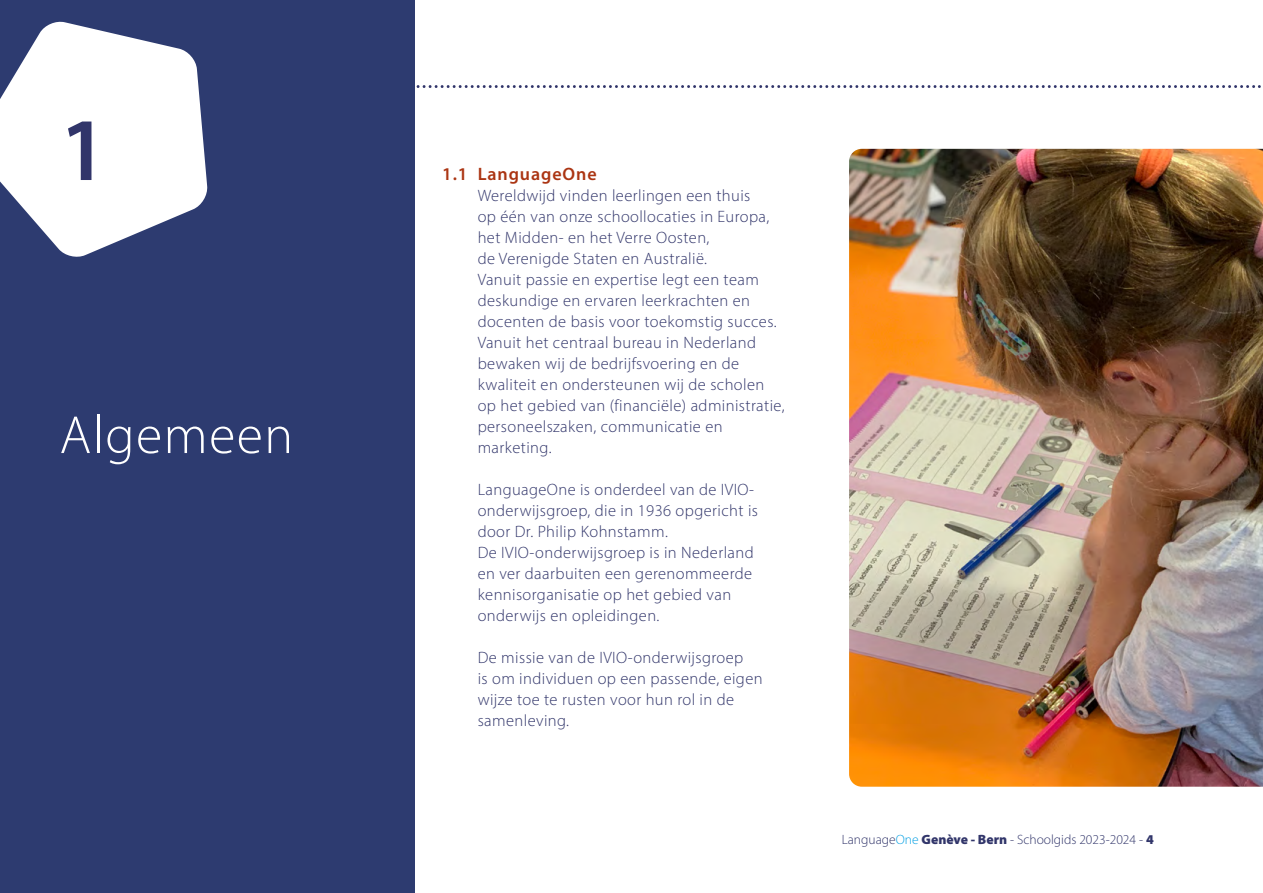
<style>
.page{position:relative;width:1263px;height:893px;background:#fff}
.page>*{position:absolute;margin:0;border:0;box-sizing:border-box;transform-origin:0 0}
.t1{font:600 90px "Myriad Pro";color:#31356a}
.t2{font:300 54px "Myriad Pro";letter-spacing:.025em;color:#fff}
.t3{font:600 18px "Myriad Pro";letter-spacing:.05em;color:#ab3513}
.t4{font:300 16.5px/21px "Myriad Pro";letter-spacing:.025em;color:#31356a}
.t5{font:300 13.5px "Myriad Pro";color:#31356a}
.s1{color:#009ee3}
.s2{font-weight:900}
</style>
<div class="page">
<svg style="left:416px;top:85px;width:844px;height:3px"></svg>
<div style="left:0;top:0;width:415px;height:893px;background:#2d3b70"></div>
<svg style="left:0;top:21px;width:208px;height:236px;fill:#fff"></svg>
<img style="left:849px;top:149px;width:414px;height:638px">
<h1 class="t1" style="left:60px;top:93px;width:50px">1</h1>
<h2 class="t2" style="left:60px;top:403px;width:235px">Algemeen</h2>
<p class="t3" style="left:442px;top:163px;width:27px">1.1</p>
<p class="t3" style="left:478px;top:163px;width:120px">LanguageOne</p>
<p class="t4" style="left:478px;top:185px;width:308px">Wereldwijd vinden leerlingen een thuis<br>op één van onze schoollocaties in Europa, het Midden- en het Verre Oosten,<br>de Verenigde Staten en Australië.<br>Vanuit passie en expertise legt een team deskundige en ervaren leerkrachten en docenten de basis voor toekomstig succes.<br>Vanuit het centraal bureau in Nederland bewaken wij de bedrijfsvoering en de kwaliteit en ondersteunen wij de scholen op het gebied van (financiële) administratie, personeelszaken, communicatie en marketing.</p>
<p class="t4" style="left:478px;top:479px;width:282px">LanguageOne is onderdeel van de IVIO&shy;onderwijsgroep, die in 1936 opgericht is door Dr. Philip Kohnstamm.<br>De IVIO-onderwijsgroep is in Nederland en ver daarbuiten een gerenommeerde kennisorganisatie op het gebied van onderwijs en opleidingen.</p>
<p class="t4" style="left:478px;top:647px;width:286px">De missie van de IVIO-onderwijsgroep<br>is om individuen op een passende, eigen wijze toe te rusten voor hun rol in de samenleving.</p>
<p class="t5" style="left:842px;top:832px;width:313px">Language<span class="s1">One</span> <span class="s2">Genève - Bern</span> - Schoolgids 2023-2024 - <span class="s2">4</span></p>
</div>
